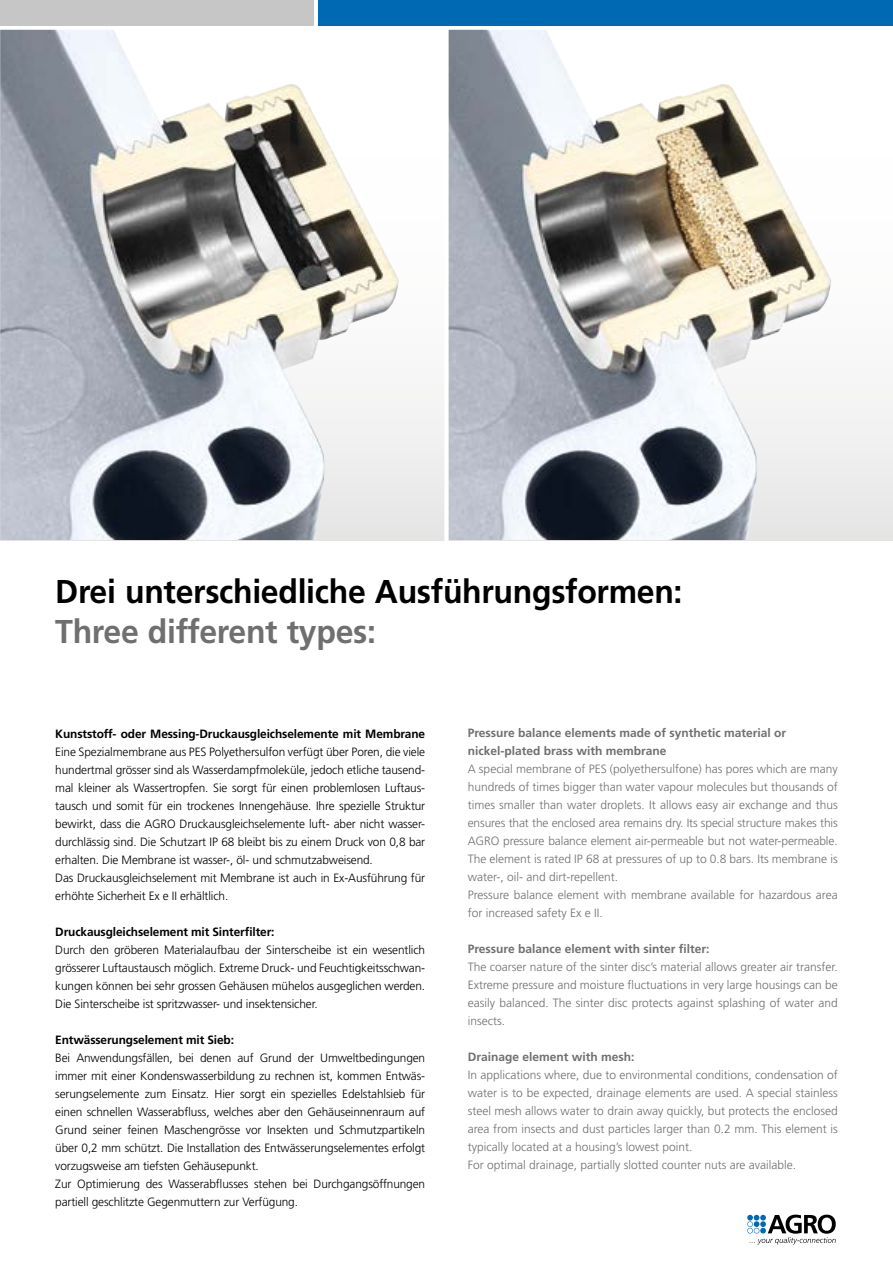
<style>
.page{position:relative;width:893px;height:1263px;background:#fff}
.page>*{position:absolute;margin:0;border:0;box-sizing:border-box;transform-origin:0 0}
.t1{font:700 33px "Frutiger LT Std";letter-spacing:-.01em;color:#000}
.t2{font:700 33px "Frutiger LT Std";letter-spacing:-.01em;color:#706f6f}
.t3{font:300 12px/18px "Frutiger LT Std";letter-spacing:-.01em;color:#000}
.t4{font:300 12px/18px "Frutiger LT Std";color:#706f6f}
.t5{font:700 12px/18px "Frutiger LT Std";color:#706f6f}
.t6{font:700 12px "Frutiger LT Std";letter-spacing:-.01em;color:#000}
</style>
<div class="page">
<div style="left:446px;top:30px;width:447px;height:510px;background:linear-gradient(to bottom,#fff,#ececec)"></div>
<img style="left:449px;top:30px;width:383px;height:510px">
<div style="left:0;top:30px;width:446px;height:510px;background:linear-gradient(to bottom,#fff,#ececec)"></div>
<img style="left:1px;top:30px;width:398px;height:510px">
<img style="left:0;top:30px;width:1px;height:510px">
<div style="left:0;top:0;width:314px;height:26px;background:#c6c6c6"></div>
<div style="left:318px;top:0;width:575px;height:26px;background:#0069b4"></div>
<div style="left:444px;top:27px;width:5px;height:539px;background:#fff"></div>
<svg style="left:747px;top:1214px;width:89px;height:30px"></svg>
<h1 class="t1" style="left:55px;top:572px;width:629px">Drei unterschiedliche Ausführungsformen:</h1>
<h1 class="t2" style="left:55px;top:612px;width:322px">Three different types:</h1>
<p class="t6" style="left:55px;top:727px;width:371px">Kunststoff- oder Messing-Druckausgleichselemente mit Membrane</p>
<p class="t3" style="left:55px;top:743px;width:371px">Eine Spezialmembrane aus PES Polyethersulfon verfügt über Poren, die viele hundertmal grösser sind als Wasserdampfmoleküle, jedoch etliche tausend&shy;mal kleiner als Wassertropfen. Sie sorgt für einen problemlosen Luftaus&shy;tausch und somit für ein trockenes Innengehäuse. Ihre spezielle Struktur bewirkt, dass die AGRO Druckausgleichselemente luft- aber nicht wasser&shy;durchlässig sind. Die Schutzart IP 68 bleibt bis zu einem Druck von 0,8 bar erhalten. Die Membrane ist wasser-, öl- und schmutzabweisend.<br>Das Druckausgleichselement mit Membrane ist auch in Ex-Ausführung für erhöhte Sicherheit Ex e II erhältlich.</p>
<p class="t6" style="left:55px;top:925px;width:221px">Druckausgleichselement mit Sinterfilter:</p>
<p class="t3" style="left:55px;top:941px;width:371px;text-align:justify">Durch den gröberen Materialaufbau der Sinterscheibe ist ein wesentlich grösserer Luftaustausch möglich. Extreme Druck- und Feuchtigkeitsschwan&shy;kungen können bei sehr grossen Gehäusen mühelos ausgeglichen werden.<br>Die Sinterscheibe ist spritzwasser- und insektensicher.</p>
<p class="t6" style="left:55px;top:1033px;width:180px">Entwässerungselement mit Sieb:</p>
<p class="t3" style="left:55px;top:1049px;width:371px">Bei Anwendungsfällen, bei denen auf Grund der Umweltbedingungen immer mit einer Kondenswasserbildung zu rechnen ist, kommen Entwäs&shy;serungselemente zum Einsatz. Hier sorgt ein spezielles Edelstahlsieb für einen schnellen Wasserabfluss, welches aber den Gehäuseinnenraum auf Grund seiner feinen Maschengrösse vor Insekten und Schmutzpartikeln über 0,2 mm schützt. Die Installation des Entwässerungselementes erfolgt vorzugsweise am tiefsten Gehäusepunkt.<br>Zur Optimierung des Wasserabflusses stehen bei Durchgangsöffnungen partiell geschlitzte Gegenmuttern zur Verfügung.</p>
<p class="t5" style="left:468px;top:724px;width:320px">Pressure balance elements made of synthetic material or nickel-plated brass with membrane</p>
<p class="t4" style="left:468px;top:760px;width:371px">A special membrane of PES (polyethersulfone) has pores which are many hundreds of times bigger than water vapour molecules but thousands of times smaller than water droplets. It allows easy air exchange and thus ensures that the enclosed area remains dry. Its special structure makes this AGRO pressure balance element air-permeable but not water-permeable.<br>The element is rated IP 68 at pressures of up to 0.8 bars. Its membrane is water-, oil- and dirt-repellent.<br>Pressure balance element with membrane available for hazardous area for increased safety Ex e II.</p>
<p class="t5" style="left:468px;top:940px;width:243px">Pressure balance element with sinter filter:</p>
<p class="t4" style="left:468px;top:958px;width:371px;text-align:justify">The coarser nature of the sinter disc’s material allows greater air transfer.<br>Extreme pressure and moisture fluctuations in very large housings can be easily balanced. The sinter disc protects against splashing of water and insects.</p>
<p class="t5" style="left:468px;top:1048px;width:168px">Drainage element with mesh:</p>
<p class="t4" style="left:468px;top:1066px;width:371px">In applications where, due to environmental conditions, condensation of water is to be expected, drainage elements are used. A special stainless steel mesh allows water to drain away quickly, but protects the enclosed area from insects and dust particles larger than 0.2 mm. This element is typically located at a housing’s lowest point.<br>For optimal drainage, partially slotted counter nuts are available.</p>
</div>
